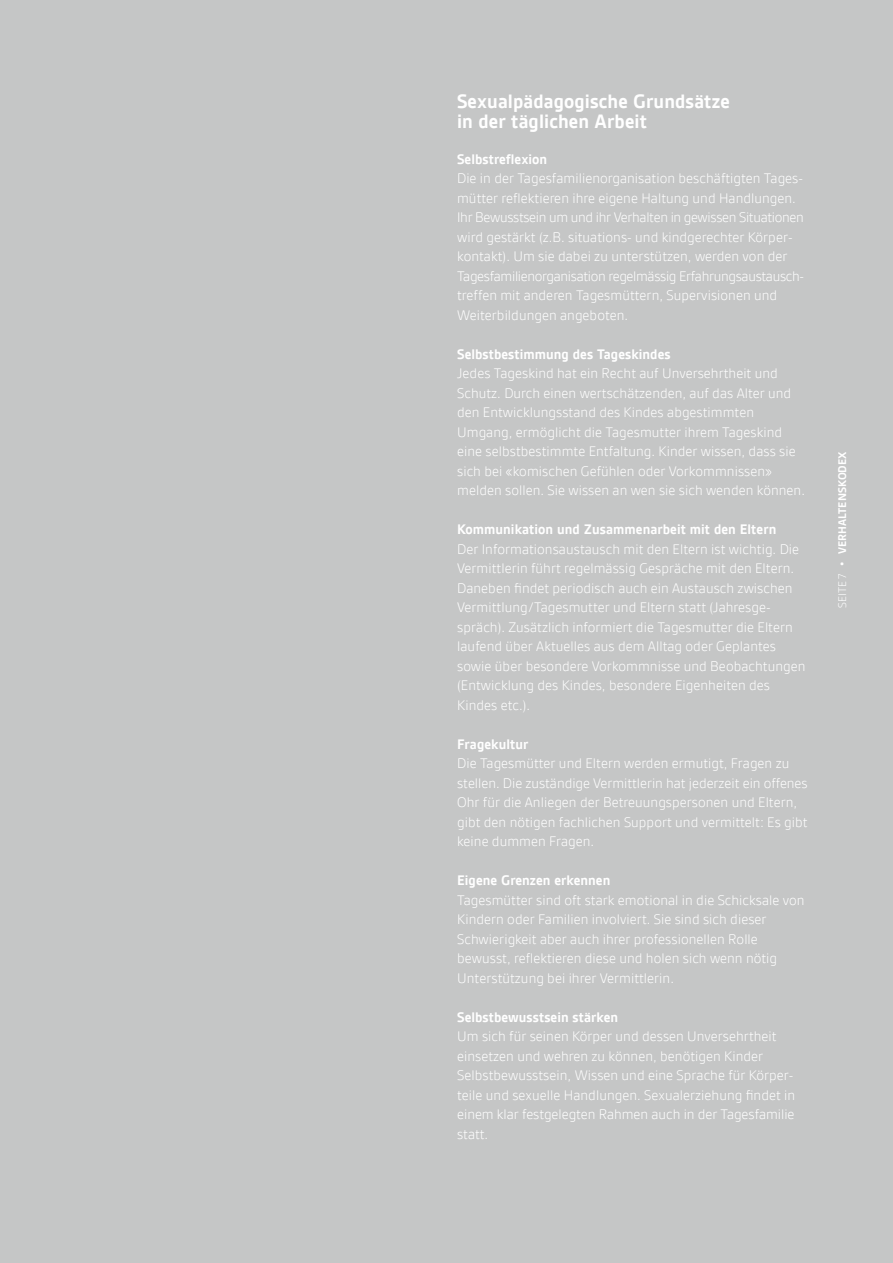
<style>
.page{position:relative;width:893px;height:1263px;background:#c5c6c6}
.page>*{position:absolute;margin:0;border:0;box-sizing:border-box;transform-origin:0 0}
.t1{font:700 21px/19.5px "Gesta";letter-spacing:.005em;color:#fff}
.t2{font:300 15px/19.5px "Gesta";letter-spacing:.005em;color:#fff}
.t3{font:700 15px "Gesta";letter-spacing:.005em;color:#fff}
.t4{font:700 12px "Gesta";color:#fff}
.t5{font:300 12px "Gesta";color:#fff}
</style>
<div class="page">
<h1 class="t1" style="left:457px;top:92px;width:274px">Sexualpädagogische Grundsätze in der täglichen Arbeit</h1>
<p class="t3" style="left:457px;top:151px;width:92px">Selbstreflexion</p>
<p class="t2" style="left:457px;top:169px;width:348px">Die in der Tagesfamilienorganisation beschäftigten Tages&shy;mütter reflektieren ihre eigene Haltung und Handlungen.<br>Ihr Bewusstsein um und ihr Verhalten in gewissen Situationen wird gestärkt (z.B. situations- und kindgerechter Körper&shy;kontakt). Um sie dabei zu unterstützen, werden von der Tagesfamilienorganisation regelmässig Erfahrungsaustausch&shy;treffen mit anderen Tagesmüttern, Supervisionen und Weiterbildungen angeboten.</p>
<p class="t3" style="left:457px;top:346px;width:215px">Selbstbestimmung des Tageskindes</p>
<p class="t2" style="left:457px;top:364px;width:349px">Jedes Tageskind hat ein Recht auf Unversehrtheit und Schutz. Durch einen wertschätzenden, auf das Alter und den Entwicklungsstand des Kindes abgestimmten Umgang, ermöglicht die Tagesmutter ihrem Tageskind eine selbstbestimmte Entfaltung. Kinder wissen, dass sie sich bei «komischen Gefühlen oder Vorkommnissen» melden sollen. Sie wissen an wen sie sich wenden können.</p>
<p class="t3" style="left:457px;top:521px;width:321px">Kommunikation und Zusammenarbeit mit den Eltern</p>
<p class="t2" style="left:457px;top:539px;width:350px">Der Informationsaustausch mit den Eltern ist wichtig. Die Vermittlerin führt regelmässig Gespräche mit den Eltern.<br>Daneben findet periodisch auch ein Austausch zwischen Vermittlung/Tagesmutter und Eltern statt (Jahresge&shy;spräch). Zusätzlich informiert die Tagesmutter die Eltern laufend über Aktuelles aus dem Alltag oder Geplantes sowie über besondere Vorkommnisse und Beobachtungen (Entwicklung des Kindes, besondere Eigenheiten des Kindes etc.).</p>
<p class="t3" style="left:457px;top:736px;width:73px">Fragekultur</p>
<p class="t2" style="left:457px;top:754px;width:352px">Die Tagesmütter und Eltern werden ermutigt, Fragen zu stellen. Die zuständige Vermittlerin hat jederzeit ein offenes Ohr für die Anliegen der Betreuungspersonen und Eltern, gibt den nötigen fachlichen Support und vermittelt: Es gibt keine dummen Fragen.</p>
<p class="t3" style="left:457px;top:872px;width:155px">Eigene Grenzen erkennen</p>
<p class="t2" style="left:457px;top:890px;width:349px">Tagesmütter sind oft stark emotional in die Schicksale von Kindern oder Familien involviert. Sie sind sich dieser Schwierigkeit aber auch ihrer professionellen Rolle bewusst, reflektieren diese und holen sich wenn nötig Unterstützung bei ihrer Vermittlerin.</p>
<p class="t3" style="left:457px;top:1009px;width:162px">Selbstbewusstsein stärken</p>
<p class="t2" style="left:457px;top:1027px;width:339px">Um sich für seinen Körper und dessen Unversehrtheit einsetzen und wehren zu können, benötigen Kinder Selbstbewusstsein, Wissen und eine Sprache für Körper&shy;teile und sexuelle Handlungen. Sexualerziehung findet in einem klar festgelegten Rahmen auch in der Tagesfamilie statt.</p>
<p class="t4" style="left:836px;top:554px;width:104px;rotate:-90deg">VERHALTENSKODEX</p>
<p class="t4" style="left:836px;top:566px;width:6px;rotate:-90deg">•</p>
<p class="t5" style="left:836px;top:608px;width:36px;rotate:-90deg">SEITE 7</p>
</div>
